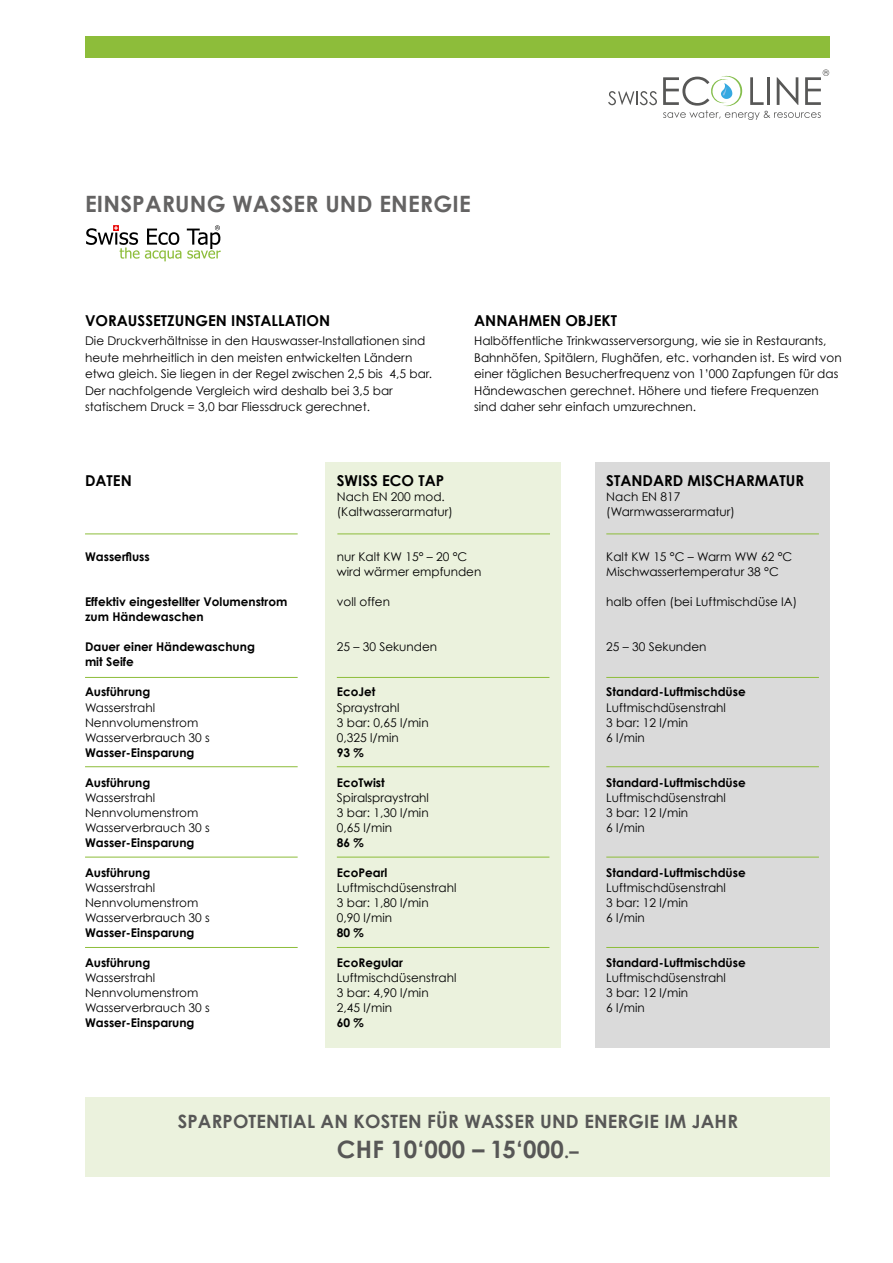
<style>
.page{position:relative;width:893px;height:1263px;background:#fff}
.page>*{position:absolute;margin:0;border:0;box-sizing:border-box;transform-origin:0 0}
.t1{font:700 24px "Century Gothic";letter-spacing:.01em;color:#575756}
.t2{font:700 22.5px "Century Gothic";letter-spacing:.01em;color:#646363}
.t3{font:700 18.3px "Century Gothic";letter-spacing:.01em;color:#575756}
.t4{font:700 15px "Century Gothic";color:#000}
.t5{font:12px/15px "Century Gothic";color:#000}
.t6{font:700 12px/15px "Century Gothic";color:#000}
.s1{font-size:18.3px}
</style>
<div class="page">
<div style="left:85px;top:1097px;width:744px;height:80px;background:#ebf2dd"></div>
<svg style="left:608px;top:91px;width:49px;height:14px"></svg>
<svg style="left:663px;top:69px;width:166px;height:51px"></svg>
<div style="left:85px;top:36px;width:744px;height:21px;background:#8dbd3a"></div>
<hr style="left:85px;top:534px;width:213px;height:1px;background:#8dbd3a">
<hr style="left:85px;top:677px;width:213px;height:1px;background:#8dbd3a">
<hr style="left:85px;top:766px;width:213px;height:1px;background:#8dbd3a">
<hr style="left:85px;top:857px;width:213px;height:1px;background:#8dbd3a">
<hr style="left:85px;top:947px;width:213px;height:1px;background:#8dbd3a">
<svg style="left:86px;top:226px;width:95px;height:35px"></svg>
<svg style="left:187px;top:225px;width:34px;height:34px"></svg>
<div style="left:326px;top:462px;width:235px;height:586px;background:#ebf2dd"></div>
<hr style="left:337px;top:534px;width:213px;height:1px;background:#8dbd3a">
<hr style="left:337px;top:677px;width:212px;height:1px;background:#8dbd3a">
<hr style="left:337px;top:766px;width:212px;height:1px;background:#8dbd3a">
<hr style="left:337px;top:857px;width:212px;height:1px;background:#8dbd3a">
<hr style="left:337px;top:947px;width:212px;height:1px;background:#8dbd3a">
<div style="left:595px;top:462px;width:235px;height:586px;background:#dadada"></div>
<hr style="left:606px;top:534px;width:213px;height:1px;background:#8dbd3a">
<hr style="left:606px;top:677px;width:213px;height:1px;background:#8dbd3a">
<hr style="left:606px;top:766px;width:213px;height:1px;background:#8dbd3a">
<hr style="left:606px;top:857px;width:213px;height:1px;background:#8dbd3a">
<hr style="left:606px;top:947px;width:213px;height:1px;background:#8dbd3a">
<h2 class="t2" style="left:85px;top:190px;width:387px">EINSPARUNG WASSER UND ENERGIE</h2>
<p class="t4" style="left:85px;top:311px;width:247px">VORAUSSETZUNGEN INSTALLATION</p>
<p class="t5" style="left:85px;top:333px;width:348px;line-height:16.5px">Die Druckverhältnisse in den Hauswasser-Installationen sind heute mehrheitlich in den meisten entwickelten Ländern etwa gleich. Sie liegen in der Regel zwischen 2,5 bis 4,5 bar.<br>Der nachfolgende Vergleich wird deshalb bei 3,5 bar statischem Druck = 3,0 bar Fliessdruck gerechnet.</p>
<p class="t4" style="left:474px;top:311px;width:145px">ANNAHMEN OBJEKT</p>
<p class="t5" style="left:474px;top:333px;width:369px;line-height:16.5px">Halböffentliche Trinkwasserversorgung, wie sie in Restaurants, Bahnhöfen, Spitälern, Flughäfen, etc. vorhanden ist. Es wird von einer täglichen Besucherfrequenz von 1’000 Zapfungen für das Händewaschen gerechnet. Höhere und tiefere Frequenzen sind daher sehr einfach umzurechnen.</p>
<p class="t4" style="left:85px;top:472px;width:48px">DATEN</p>
<p class="t6" style="left:85px;top:549px;width:66px">Wasserfluss</p>
<p class="t6" style="left:85px;top:594px;width:204px">Effektiv eingestellter Volumenstrom zum Händewaschen</p>
<p class="t6" style="left:85px;top:639px;width:171px">Dauer einer Händewaschung mit Seife</p>
<p class="t6" style="left:85px;top:684px;width:67px">Ausführung</p>
<p class="t5" style="left:85px;top:699px;width:126px">Wasserstrahl<br>Nennvolumenstrom<br>Wasserverbrauch 30 s</p>
<p class="t6" style="left:85px;top:744px;width:111px">Wasser-Einsparung</p>
<p class="t6" style="left:85px;top:774px;width:67px">Ausführung</p>
<p class="t5" style="left:85px;top:789px;width:126px">Wasserstrahl<br>Nennvolumenstrom<br>Wasserverbrauch 30 s</p>
<p class="t6" style="left:85px;top:834px;width:111px">Wasser-Einsparung</p>
<p class="t6" style="left:85px;top:864px;width:67px">Ausführung</p>
<p class="t5" style="left:85px;top:879px;width:126px">Wasserstrahl<br>Nennvolumenstrom<br>Wasserverbrauch 30 s</p>
<p class="t6" style="left:85px;top:924px;width:111px">Wasser-Einsparung</p>
<p class="t6" style="left:85px;top:954px;width:67px">Ausführung</p>
<p class="t5" style="left:85px;top:969px;width:126px">Wasserstrahl<br>Nennvolumenstrom<br>Wasserverbrauch 30 s</p>
<p class="t6" style="left:85px;top:1014px;width:111px">Wasser-Einsparung</p>
<p class="t4" style="left:337px;top:472px;width:109px">SWISS ECO TAP</p>
<p class="t5" style="left:337px;top:489px;width:118px">Nach EN 200 mod. (Kaltwasserarmatur)</p>
<p class="t5" style="left:337px;top:549px;width:146px">nur Kalt KW 15° – 20 °C wird wärmer empfunden</p>
<p class="t5" style="left:337px;top:594px;width:55px">voll offen</p>
<p class="t5" style="left:337px;top:639px;width:102px">25 – 30 Sekunden</p>
<p class="t6" style="left:337px;top:684px;width:40px">EcoJet</p>
<p class="t5" style="left:337px;top:699px;width:93px">Spraystrahl<br>3 bar: 0,65 l/min<br>0,325 l/min</p>
<p class="t6" style="left:337px;top:744px;width:29px">93 %</p>
<p class="t6" style="left:337px;top:774px;width:50px">EcoTwist</p>
<p class="t5" style="left:337px;top:789px;width:94px;text-align:justify">Spiralspraystrahl 3 bar: 1,30 l/min 0,65 l/min</p>
<p class="t6" style="left:337px;top:834px;width:29px">86 %</p>
<p class="t6" style="left:337px;top:864px;width:52px">EcoPearl</p>
<p class="t5" style="left:337px;top:879px;width:121px">Luftmischdüsenstrahl<br>3 bar: 1,80 l/min<br>0,90 l/min</p>
<p class="t6" style="left:337px;top:924px;width:29px">80 %</p>
<p class="t6" style="left:337px;top:954px;width:67px">EcoRegular</p>
<p class="t5" style="left:337px;top:969px;width:121px">Luftmischdüsenstrahl<br>3 bar: 4,90 l/min<br>2,45 l/min</p>
<p class="t6" style="left:337px;top:1014px;width:29px">60 %</p>
<p class="t4" style="left:606px;top:472px;width:199px">STANDARD MISCHARMATUR</p>
<p class="t5" style="left:606px;top:489px;width:130px">Nach EN 817 (Warmwasserarmatur)</p>
<p class="t5" style="left:606px;top:549px;width:188px">Kalt KW 15 °C – Warm WW 62 °C<br>Mischwassertemperatur 38 °C</p>
<p class="t5" style="left:606px;top:594px;width:192px">halb offen (bei Luftmischdüse IA)</p>
<p class="t5" style="left:606px;top:639px;width:102px">25 – 30 Sekunden</p>
<p class="t6" style="left:606px;top:684px;width:141px">Standard-Luftmischdüse</p>
<p class="t5" style="left:606px;top:699px;width:121px">Luftmischdüsenstrahl<br>3 bar: 12 l/min<br>6 l/min</p>
<p class="t6" style="left:606px;top:774px;width:141px">Standard-Luftmischdüse</p>
<p class="t5" style="left:606px;top:789px;width:121px">Luftmischdüsenstrahl<br>3 bar: 12 l/min<br>6 l/min</p>
<p class="t6" style="left:606px;top:864px;width:141px">Standard-Luftmischdüse</p>
<p class="t5" style="left:606px;top:879px;width:121px">Luftmischdüsenstrahl<br>3 bar: 12 l/min<br>6 l/min</p>
<p class="t6" style="left:606px;top:954px;width:141px">Standard-Luftmischdüse</p>
<p class="t5" style="left:606px;top:969px;width:121px">Luftmischdüsenstrahl<br>3 bar: 12 l/min<br>6 l/min</p>
<h3 class="t3" style="left:178px;top:1110px;width:562px">SPARPOTENTIAL AN KOSTEN FÜR WASSER UND ENERGIE IM JAHR</h3>
<h1 class="t1" style="left:337px;top:1134px;width:243px">CHF 10‘000 – 15‘000<span class="s1">.–</span></h1>
</div>
